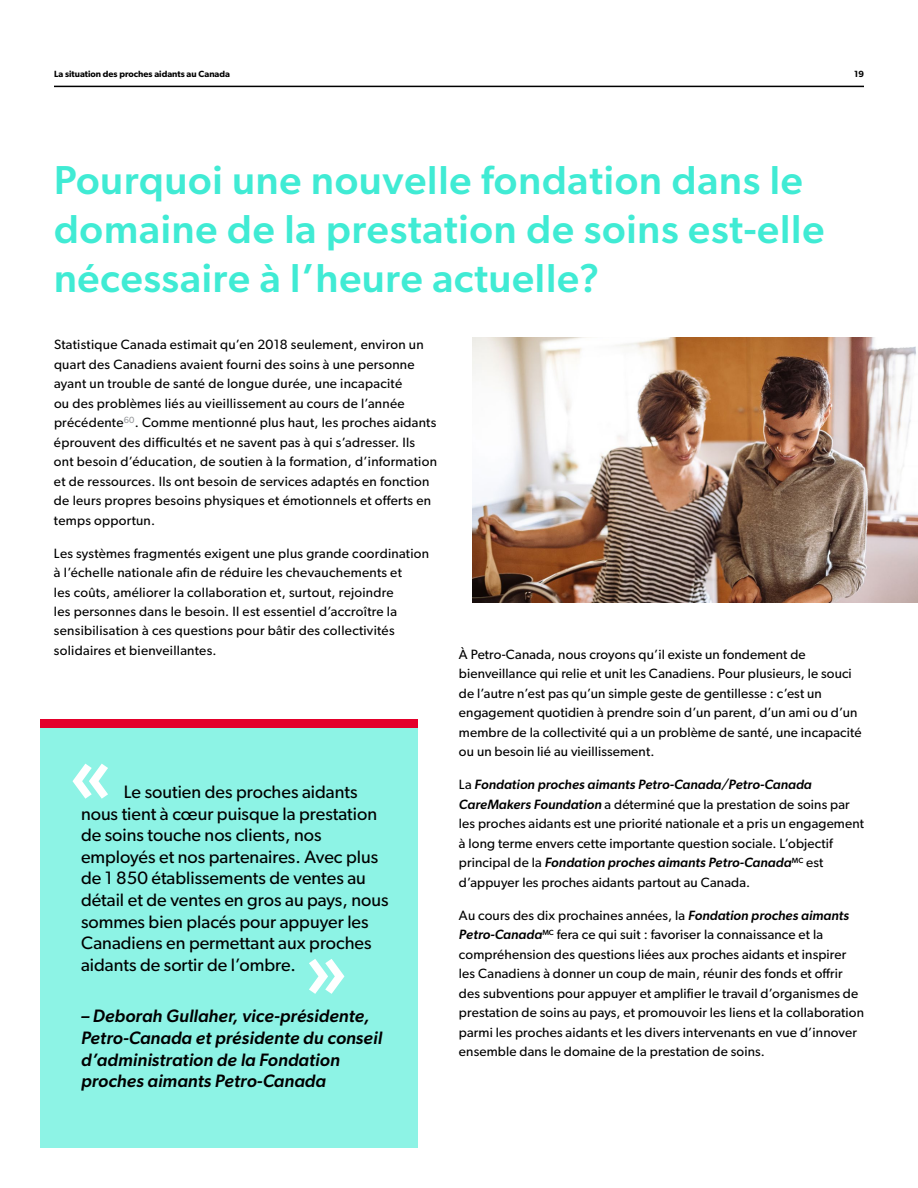
<style>
.page{position:relative;width:918px;height:1188px;background:#fff}
.page>*{position:absolute;margin:0;border:0;box-sizing:border-box;transform-origin:0 0}
.t1{font:600 81px "Gibson";color:#fff}
.t2{font:500 40.5px/48.6px "Gibson";letter-spacing:.02em;color:#40ebd4}
.t3{font:18px/21.6px "Gibson";color:#000}
.t4{font:italic 500 18px/21.6px "Gibson";letter-spacing:.01em;color:#000}
.t5{font:13.5px/19.5px "Gibson";letter-spacing:.01em;color:#000}
.t6{font:600 9px "Gibson";color:#000}
.s1{font-weight:500;font-style:italic}
</style>
<div class="page">
<hr style="left:54px;top:86px;width:810px;height:1px;background:#000">
<img style="left:472px;top:338px;width:446px;height:265px">
<div style="left:40px;top:719px;width:378px;height:429px;background:#8df3e5"></div>
<div style="left:40px;top:719px;width:378px;height:9px;background:#e4002b"></div>
<p class="t6" style="left:54px;top:69px;width:178px">La situation des proches aidants au Canada</p>
<p class="t6" style="left:854px;top:69px;width:11px">19</p>
<h2 class="t2" style="left:54px;top:155px;width:772px">Pourquoi une nouvelle fondation dans le domaine de la prestation de soins est-elle nécessaire à l’heure actuelle?</h2>
<p class="t5" style="left:54px;top:334px;width:385px">Statistique Canada estimait qu’en 2018 seulement, environ un quart des Canadiens avaient fourni des soins à une personne ayant un trouble de santé de longue durée, une incapacité<br>ou des problèmes liés au vieillissement au cours de l’année précédente<sup>60</sup>. Comme mentionné plus haut, les proches aidants éprouvent des difficultés et ne savent pas à qui s’adresser. Ils ont besoin d’éducation, de soutien à la formation, d’information et de ressources. Ils ont besoin de services adaptés en fonction de leurs propres besoins physiques et émotionnels et offerts en temps opportun.</p>
<p class="t5" style="left:54px;top:543px;width:377px">Les systèmes fragmentés exigent une plus grande coordination à l’échelle nationale afin de réduire les chevauchements et<br>les coûts, améliorer la collaboration et, surtout, rejoindre<br>les personnes dans le besoin. Il est essentiel d’accroître la sensibilisation à ces questions pour bâtir des collectivités solidaires et bienveillantes.</p>
<h1 class="t1" style="left:68px;top:725px;width:48px">«</h1>
<p class="t3" style="left:81px;top:781px;width:309px;text-indent:43px">Le soutien des proches aidants nous tient à cœur puisque la prestation de soins touche nos clients, nos employés et nos partenaires. Avec plus de 1 850 établissements de ventes au détail et de ventes en gros au pays, nous sommes bien placés pour appuyer les Canadiens en permettant aux proches aidants de sortir de l’ombre.</p>
<h3 class="t4" style="left:81px;top:1005px;width:303px">– Deborah Gullaher, vice-présidente, Petro-Canada et présidente du conseil d’administration de la Fondation proches aimants Petro-Canada</h3>
<p class="t5" style="left:459px;top:644px;width:404px">À Petro-Canada, nous croyons qu’il existe un fondement de bienveillance qui relie et unit les Canadiens. Pour plusieurs, le souci de l’autre n’est pas qu’un simple geste de gentillesse : c’est un engagement quotidien à prendre soin d’un parent, d’un ami ou d’un membre de la collectivité qui a un problème de santé, une incapacité ou un besoin lié au vieillissement.</p>
<p class="t5" style="left:459px;top:775px;width:407px">La <span class="s1">Fondation proches aimants Petro-Canada/Petro-Canada CareMakers Foundation</span> a déterminé que la prestation de soins par les proches aidants est une priorité nationale et a pris un engagement à long terme envers cette importante question sociale. L’objectif principal de la <span class="s1">Fondation proches aimants Petro-Canada</span><sup>MC</sup> est d’appuyer les proches aidants partout au Canada.</p>
<p class="t5" style="left:459px;top:905px;width:407px">Au cours des dix prochaines années, la <span class="s1">Fondation proches aimants Petro-Canada</span><sup>MC</sup> fera ce qui suit : favoriser la connaissance et la compréhension des questions liées aux proches aidants et inspirer les Canadiens à donner un coup de main, réunir des fonds et offrir des subventions pour appuyer et amplifier le travail d’organismes de prestation de soins au pays, et promouvoir les liens et la collaboration parmi les proches aidants et les divers intervenants en vue d’innover ensemble dans le domaine de la prestation de soins.</p>
</div>
